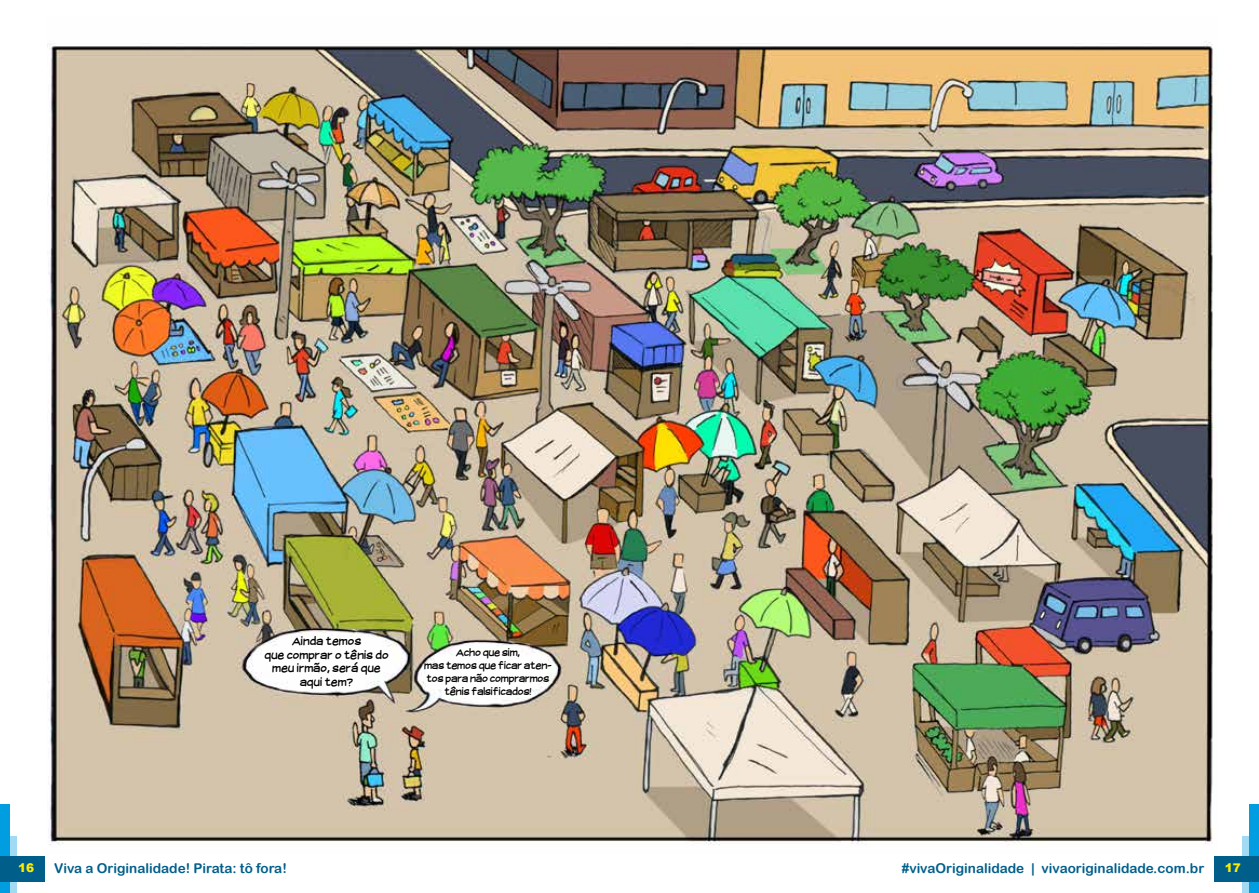
<style>
.page{position:relative;width:1259px;height:893px;background:#fff}
.page>*{position:absolute;margin:0;border:0;box-sizing:border-box;transform-origin:0 0}
.t1{font:13.5px "Arial Rounded MT Bold";color:#005e8a}
.t2{font:12px/13.5px "Suplexmentary Comic NC";color:#000;text-align:center}
.t3{font:900 12px "Arial";color:#ffed00}
.t4{font:10.8px/12.9px "Suplexmentary Comic NC";letter-spacing:-.02em;color:#000;text-align:center}
</style>
<div class="page">
<div style="left:1242px;top:836px;width:17px;height:57px;background:#a2daf4"></div>
<div style="left:1249px;top:804px;width:10px;height:89px;background:#009ee0"></div>
<div style="left:1213px;top:856px;width:46px;height:25px;background:#005e8a"></div>
<div style="left:0;top:836px;width:16px;height:57px;background:#a2daf4"></div>
<div style="left:0;top:804px;width:10px;height:89px;background:#009ee0"></div>
<div style="left:0;top:856px;width:45px;height:25px;background:#005e8a"></div>
<img style="left:48px;top:41px;width:1167px;height:804px">
<p class="t2" style="left:264px;top:635px;width:126px">Ainda temos<br>que comprar o tênis do meu irmão, será que aqui tem?</p>
<p class="t4" style="left:424px;top:646px;width:129px">Acho que sim,<br>mas temos que ficar aten&shy;tos para não comprarmos tênis falsificados!</p>
<p class="t3" style="left:18px;top:859px;width:18px">16</p>
<p class="t1" style="left:54px;top:860px;width:234px">Viva a Originalidade! Pirata: tô fora!</p>
<p class="t1" style="left:902px;top:860px;width:304px">#vivaOriginalidade | vivaoriginalidade.com.br</p>
<p class="t3" style="left:1224px;top:859px;width:18px">17</p>
</div>
